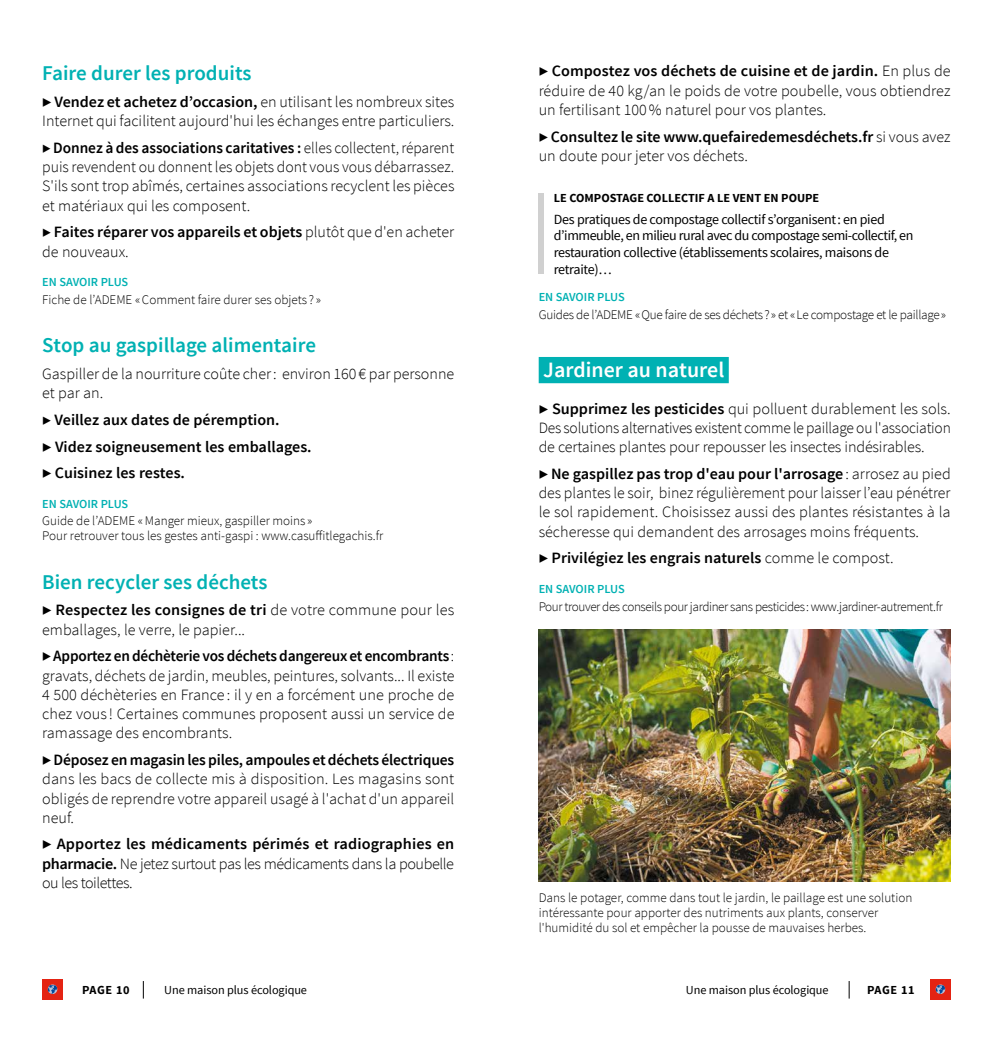
<style>
.page{position:relative;width:993px;height:1042px;background:#fff}
.page>*{position:absolute;margin:0;border:0;box-sizing:border-box;transform-origin:0 0}
.t1{font:600 21.88px "Source Sans Pro";color:#fff}
.t2{font:600 21px "Source Sans Pro";color:#00b1b3}
.t3{font:300 15.75px/19.2px "Source Sans Pro";color:#000;text-align:justify}
.t4{font:600 15.75px/19.2px "Source Sans Pro";color:#000}
.t5{font:14px/16.6px "Source Sans Pro";letter-spacing:-.025em;color:#000}
.t6{font:300 13.12px/14.9px "Source Sans Pro";color:#000}
.t7{font:300 13.12px "Source Sans Pro";letter-spacing:-.03em;color:#000}
.t8{font:300 13.12px "Source Sans Pro";letter-spacing:-.02em;color:#000}
.t9{font:600 12.25px "Source Sans Pro";color:#00b1b3}
.t10{font:700 12.25px "Source Sans Pro";color:#000}
.t11{font:12.25px "Source Sans Pro";letter-spacing:-.005em;color:#000}
.s1{font-weight:600}
.s2{font-weight:300}
</style>
<div class="page">
<svg style="left:143px;top:981px;width:1px;height:17px"></svg>
<div style="left:42px;top:979px;width:21px;height:21px;background:#e42313"></div>
<svg style="left:48px;top:984px;width:9px;height:10px"></svg>
<svg style="left:848px;top:981px;width:1px;height:17px"></svg>
<div style="left:929px;top:979px;width:21px;height:21px;background:#e42313"></div>
<svg style="left:935px;top:984px;width:9px;height:10px"></svg>
<div style="left:538px;top:357px;width:190px;height:26px;background:#00b1b3"></div>
<div style="left:538px;top:193px;width:5px;height:81px;background:#d0d0d0"></div>
<img style="left:538px;top:629px;width:412px;height:252px">
<h2 class="t2" style="left:42px;top:60px;width:211px">Faire durer les produits</h2>
<p class="t3" style="left:42px;top:92px;width:413px"><span class="s1">▶ Vendez et achetez d’occasion,</span> en utilisant les nombreux sites<br>Internet qui facilitent aujourd'hui les échanges entre particuliers.</p>
<p class="t3" style="left:42px;top:138px;width:413px">▶ <span class="s1">Donnez à des associations caritatives :</span> elles collectent, réparent puis revendent ou donnent les objets dont vous vous débarrassez.<br>S'ils sont trop abîmés, certaines associations recyclent les pièces et matériaux qui les composent.</p>
<p class="t4" style="left:42px;top:223px;width:413px"><span class="s2">▶</span> Faites réparer vos appareils et objets <span class="s2">plutôt que d'en acheter de nouveaux.</span></p>
<p class="t9" style="left:42px;top:275px;width:88px">EN SAVOIR PLUS</p>
<p class="t6" style="left:42px;top:292px;width:280px">Fiche de l’ADEME «Comment faire durer ses objets ? »</p>
<h2 class="t2" style="left:42px;top:332px;width:275px">Stop au gaspillage alimentaire</h2>
<p class="t3" style="left:42px;top:364px;width:413px">Gaspiller de la nourriture coûte cher: environ 160 € par personne et par an.</p>
<p class="t4" style="left:42px;top:407px;width:271px;line-height:26.8px"><span class="s2">▶</span> Veillez aux dates de péremption.<br>▶ Videz soigneusement les emballages. ▶ Cuisinez les restes.</p>
<p class="t9" style="left:42px;top:496px;width:88px">EN SAVOIR PLUS</p>
<p class="t6" style="left:42px;top:513px;width:342px">Guide de l’ADEME «Manger mieux, gaspiller moins »<br>Pour retrouver tous les gestes anti-gaspi : www.casuffitlegachis.fr</p>
<h2 class="t2" style="left:42px;top:568px;width:227px">Bien recycler ses déchets</h2>
<p class="t3" style="left:42px;top:600px;width:413px"><span class="s1">▶ Respectez les consignes de tri</span> de votre commune pour les emballages, le verre, le papier...</p>
<p class="t3" style="left:42px;top:646px;width:414px"><span class="s1">▶ Apportez en déchèterie vos déchets dangereux et encombrants</span>: gravats, déchets de jardin, meubles, peintures, solvants... Il existe 4 500 déchèteries en France : il y en a forcément une proche de chez vous ! Certaines communes proposent aussi un service de ramassage des encombrants.</p>
<p class="t4" style="left:42px;top:750px;width:413px">▶ Déposez en magasin les piles, ampoules et déchets électriques</p>
<p class="t3" style="left:42px;top:769px;width:413px">dans les bacs de collecte mis à disposition. Les magasins sont obligés de reprendre votre appareil usagé à l'achat d'un appareil neuf.</p>
<p class="t3" style="left:42px;top:835px;width:413px"><span class="s1">▶ Apportez les médicaments périmés et radiographies en pharmacie.</span> Ne jetez surtout pas les médicaments dans la poubelle ou les toilettes.</p>
<p class="t3" style="left:538px;top:62px;width:413px"><span class="s1">▶ Compostez vos déchets de cuisine et de jardin.</span> En plus de réduire de 40 kg/an le poids de votre poubelle, vous obtiendrez un fertilisant 100% naturel pour vos plantes.</p>
<p class="t4" style="left:538px;top:127px;width:413px">▶ Consultez le site www.quefairedemesdéchets.fr <span class="s2">si vous avez un doute pour jeter vos déchets.</span></p>
<p class="t10" style="left:553px;top:190px;width:267px">LE COMPOSTAGE COLLECTIF A LE VENT EN POUPE</p>
<p class="t5" style="left:553px;top:211px;width:361px">Des pratiques de compostage collectif s’organisent: en pied d’immeuble, en milieu rural avec du compostage semi-collectif, en restauration collective (établissements scolaires, maisons de retraite)…</p>
<p class="t9" style="left:538px;top:290px;width:88px">EN SAVOIR PLUS</p>
<p class="t8" style="left:538px;top:306px;width:409px">Guides de l’ADEME «Que faire de ses déchets?» et «Le compostage et le paillage»</p>
<h1 class="t1" style="left:543px;top:356px;width:182px">Jardiner au naturel</h1>
<p class="t3" style="left:538px;top:399px;width:413px"><span class="s1">▶ Supprimez les pesticides</span> qui polluent durablement les sols.<br>Des solutions alternatives existent comme le paillage ou l'association de certaines plantes pour repousser les insectes indésirables.</p>
<p class="t3" style="left:538px;top:464px;width:413px"><span class="s1">▶ Ne gaspillez pas trop d'eau pour l'arrosage</span>: arrosez au pied des plantes le soir, binez régulièrement pour laisser l’eau pénétrer le sol rapidement. Choisissez aussi des plantes résistantes à la sécheresse qui demandent des arrosages moins fréquents.</p>
<p class="t4" style="left:538px;top:549px;width:356px">▶ Privilégiez les engrais naturels <span class="s2">comme le compost.</span></p>
<p class="t9" style="left:538px;top:581px;width:88px">EN SAVOIR PLUS</p>
<p class="t7" style="left:538px;top:598px;width:405px">Pour trouver des conseils pour jardiner sans pesticides: www.jardiner-autrement.fr</p>
<p class="t6" style="left:538px;top:890px;width:375px">Dans le potager, comme dans tout le jardin, le paillage est une solution intéressante pour apporter des nutriments aux plants, conserver l'humidité du sol et empêcher la pousse de mauvaises herbes.</p>
<p class="t10" style="left:82px;top:981px;width:49px">PAGE 10</p>
<p class="t11" style="left:164px;top:982px;width:144px">Une maison plus écologique</p>
<p class="t11" style="left:685px;top:982px;width:144px">Une maison plus écologique</p>
<p class="t10" style="left:866px;top:981px;width:49px">PAGE 11</p>
</div>
